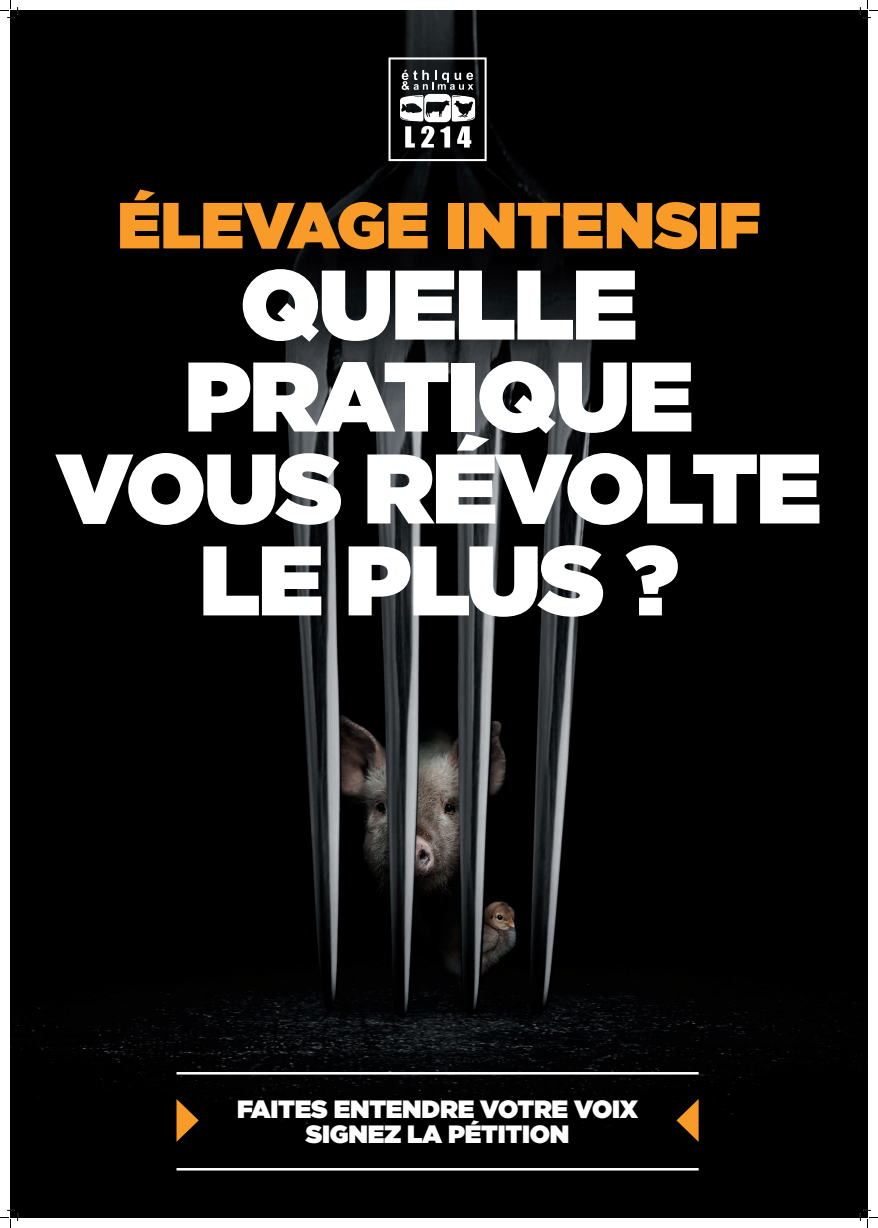
<style>
.page{position:relative;width:878px;height:1228px;background:#fff}
.page>*{position:absolute;margin:0;border:0;box-sizing:border-box;transform-origin:0 0}
.t1{font:900 98.5px/91.9px "Gotham";letter-spacing:-.02em;color:#fff;text-align:center}
.t2{font:900 65px "Gotham";color:#f89b28}
.t3{font:900 25px/25.8px "Gotham";letter-spacing:-.01em;color:#fff;text-align:center}
</style>
<div class="page">
<img style="left:10px;top:10px;width:857px;height:1207px">
<svg style="left:388px;top:57px;width:98px;height:104px"></svg>
<hr style="left:176px;top:1071px;width:522px;height:3px;background:#fff">
<hr style="left:176px;top:1167px;width:522px;height:3px;background:#fff">
<svg style="left:176px;top:1098px;width:22px;height:43px"></svg>
<svg style="left:676px;top:1098px;width:22px;height:43px"></svg>
<svg style="left:0;top:0;width:19px;height:18px"></svg>
<svg style="left:0;top:1209px;width:19px;height:18px"></svg>
<svg style="left:859px;top:0;width:18px;height:18px"></svg>
<svg style="left:859px;top:1209px;width:18px;height:18px"></svg>
<h2 class="t2" style="left:117px;top:179px;width:644px">ÉLEVAGE INTENSIF</h2>
<h1 class="t1" style="left:56px;top:257px;width:766px">QUELLE<br>PRATIQUE<br>VOUS RÉVOLTE<br>LE PLUS ?</h1>
<p class="t3" style="left:237px;top:1095px;width:402px">FAITES ENTENDRE VOTRE VOIX<br>SIGNEZ LA PÉTITION</p>
</div>
